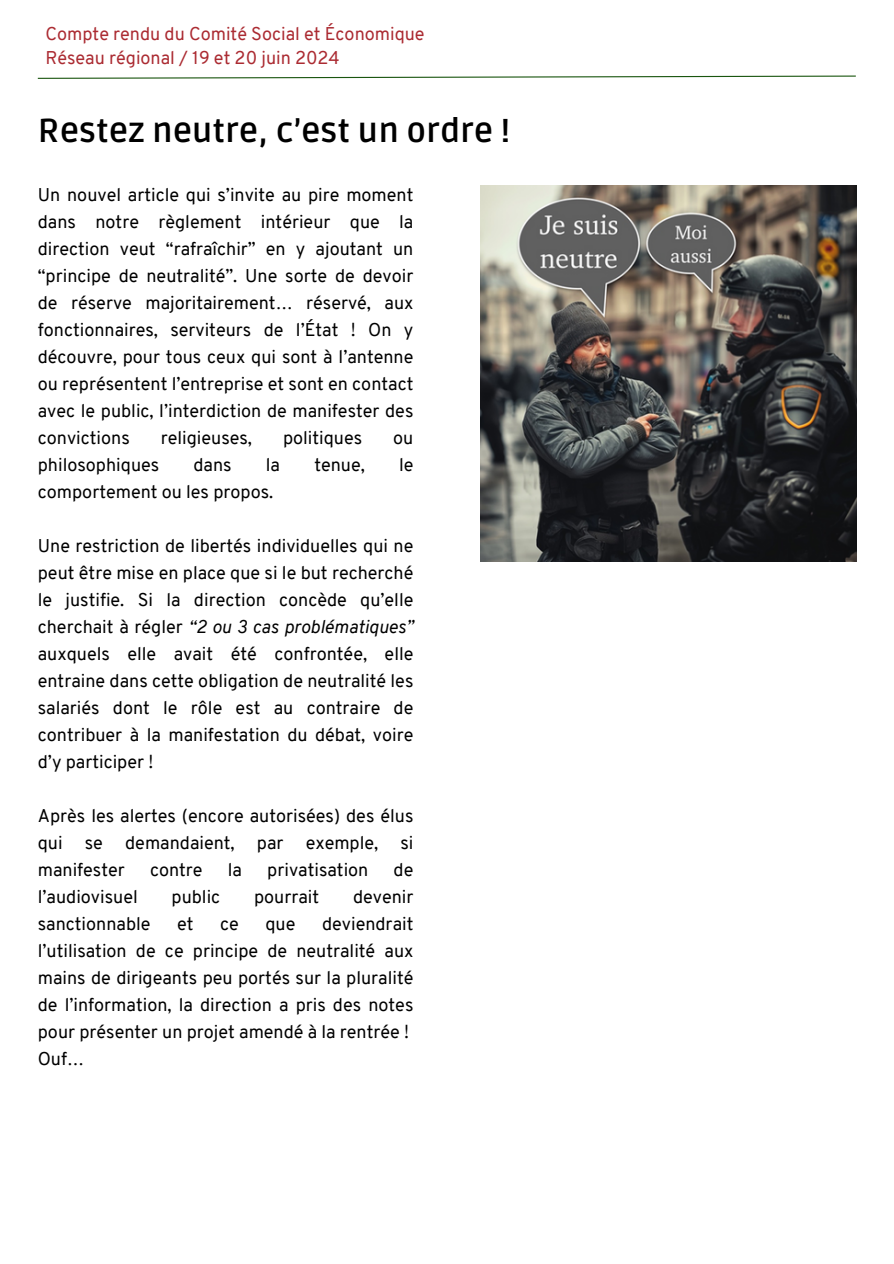
<style>
.page{position:relative;width:894px;height:1264px;background:#fff}
.page>*{position:absolute;margin:0;border:0;box-sizing:border-box;transform-origin:0 0}
.t1{font:700 33px "Ruda";color:#000}
.t2{font:18px/27px "Overpass";color:#000;text-align:justify}
.t3{font:18px "Overpass";color:#ab2b32}
.s1{font-style:italic}
</style>
<div class="page">
<svg style="left:37px;top:75px;width:819px;height:4px"></svg>
<img style="left:480px;top:185px;width:376px;height:376px">
<p class="t3" style="left:45px;top:26px;width:380px">Compte rendu du Comité Social et Économique</p>
<h1 class="t3" style="left:45px;top:51px;width:296px">Réseau régional / 19 et 20 juin 2024</h1>
<p class="t1" style="left:38px;top:112px;width:474px">Restez neutre, c’est un ordre !</p>
<p class="t2" style="left:38px;top:183px;width:377px">Un nouvel article qui s’invite au pire moment dans notre règlement intérieur que la direction veut “rafraîchir” en y ajoutant un “principe de neutralité”. Une sorte de devoir de réserve majoritairement… réservé, aux fonctionnaires, serviteurs de l’État ! On y découvre, pour tous ceux qui sont à l’antenne ou représentent l’entreprise et sont en contact avec le public, l’interdiction de manifester des convictions</p>
<p class="t2" style="left:161px;top:426px;width:93px">religieuses,</p>
<p class="t2" style="left:283px;top:426px;width:81px">politiques</p>
<p class="t2" style="left:393px;top:426px;width:22px">ou</p>
<p class="t2" style="left:38px;top:453px;width:123px">philosophiques</p>
<p class="t2" style="left:193px;top:453px;width:40px">dans</p>
<p class="t2" style="left:266px;top:453px;width:16px">la</p>
<p class="t2" style="left:314px;top:453px;width:52px">tenue,</p>
<p class="t2" style="left:399px;top:453px;width:16px">le</p>
<p class="t2" style="left:38px;top:480px;width:237px">comportement ou les propos.</p>
<p class="t2" style="left:38px;top:534px;width:377px">Une restriction de libertés individuelles qui ne peut être mise en place que si le but recherché le justifie. Si la direction concède qu’elle cherchait à régler <span class="s1">“2 ou 3 cas problématiques” </span>auxquels elle avait été confrontée, elle entraine dans cette obligation de neutralité les salariés dont le rôle est au contraire de contribuer à la manifestation du débat, voire d’y participer !</p>
<p class="t2" style="left:38px;top:804px;width:377px">Après les alertes (encore autorisées) des élus qui se demandaient, par exemple, si manifester</p>
<p class="t2" style="left:150px;top:858px;width:54px">contre</p>
<p class="t2" style="left:228px;top:858px;width:16px">la</p>
<p class="t2" style="left:267px;top:858px;width:103px">privatisation</p>
<p class="t2" style="left:393px;top:858px;width:21px">de</p>
<p class="t2" style="left:38px;top:885px;width:101px">l’audiovisuel</p>
<p class="t2" style="left:171px;top:885px;width:50px">public</p>
<p class="t2" style="left:254px;top:885px;width:67px">pourrait</p>
<p class="t2" style="left:353px;top:885px;width:62px">devenir</p>
<p class="t2" style="left:38px;top:912px;width:114px">sanctionnable</p>
<p class="t2" style="left:177px;top:912px;width:18px">et</p>
<p class="t2" style="left:220px;top:912px;width:20px">ce</p>
<p class="t2" style="left:265px;top:912px;width:31px">que</p>
<p class="t2" style="left:38px;top:912px;width:377px;text-indent:284px">deviendrait l’utilisation de ce principe de neutralité aux mains de dirigeants peu portés sur la pluralité de l’information, la direction a pris des notes pour présenter un projet amendé à la rentrée !</p>
<p class="t2" style="left:38px;top:1047px;width:48px">Ouf…</p>
</div>
